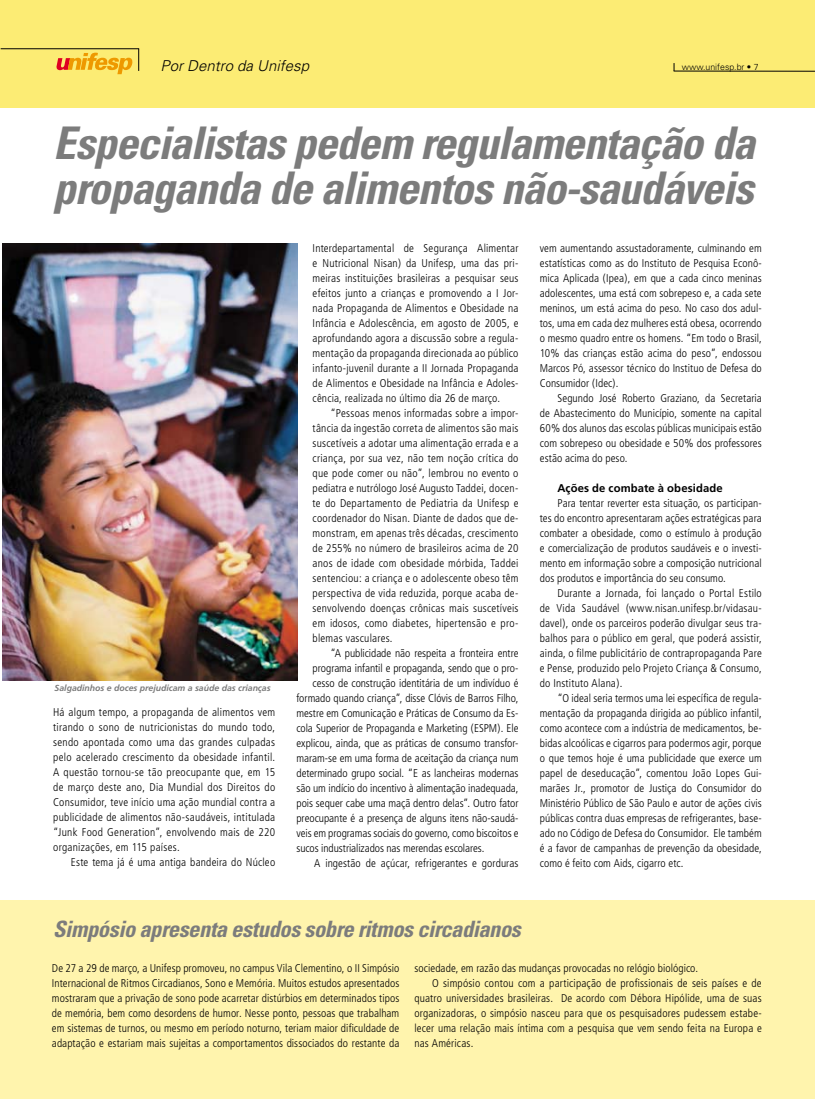
<style>
.page{position:relative;width:815px;height:1099px;background:#fff}
.page>*{position:absolute;margin:0;border:0;box-sizing:border-box;transform-origin:0 0}
.t1{font:italic 700 condensed 45px/45px "Univers";letter-spacing:-.025em;color:#7c7c7c}
.t2{font:italic 700 condensed 22.5px "Univers";letter-spacing:-.02em;color:#7c7c7c}
.t3{font:italic 300 15px "Univers";color:#000}
.t4{font:300 condensed 11.25px/15px "Frutiger";letter-spacing:.005em;color:#000;text-align:justify}
.t5{font:700 11.25px "Frutiger";letter-spacing:.01em;color:#000}
.t6{font:italic 700 8.75px "Frutiger";color:#7c7c7c}
.t7{font:300 8.75px "Univers";color:#000}
</style>
<div class="page">
<div style="left:0;top:900px;width:815px;height:198px;background:#fff4ad"></div>
<div style="left:0;top:0;width:815px;height:107px;background:#fcec74"></div>
<hr style="left:1px;top:48px;width:138px;height:1px;background:#000">
<svg style="left:56px;top:49px;width:83px;height:25px"></svg>
<hr style="left:674px;top:71px;width:141px;height:1px;background:#000">
<img style="left:3px;top:243px;width:295px;height:437px">
<h3 class="t3" style="left:161px;top:57px;width:150px">Por Dentro da Unifesp</h3>
<p class="t7" style="left:682px;top:61px;width:78px">www.unifesp.br • 7</p>
<h1 class="t1" style="left:53px;top:120px;width:704px">Especialistas pedem regulamentação da propaganda de alimentos não-saudáveis</h1>
<p class="t6" style="left:55px;top:682px;width:217px">Salgadinhos e doces prejudicam a saúde das crianças</p>
<p class="t4" style="left:53px;top:705px;width:224px">Há algum tempo, a propaganda de alimentos vem tirando o sono de nutricionistas do mundo todo, sendo apontada como uma das grandes culpadas pelo acelerado crescimento da obesidade infantil.<br>A questão tornou-se tão preocupante que, em 15 de março deste ano, Dia Mundial dos Direitos do Consumidor, teve início uma ação mundial contra a publicidade de alimentos não-saudáveis, intitulada “Junk Food Generation”, envolvendo mais de 220 organizações, em 115 países.</p>
<p class="t4" style="left:71px;top:855px;width:206px">Este tema já é uma antiga bandeira do Núcleo</p>
<p class="t4" style="left:313px;top:240px;width:207px">Interdepartamental de Segurança Alimentar e Nutricional Nisan) da Unifesp, uma das pri&shy;meiras instituições brasileiras a pesquisar seus efeitos junto a crianças e promovendo a I Jor&shy;nada Propaganda de Alimentos e Obesidade na Infância e Adolescência, em agosto de 2005, e aprofundando agora a discussão sobre a regula&shy;mentação da propaganda direcionada ao público infanto-juvenil durante a II Jornada Propaganda de Alimentos e Obesidade na Infância e Adoles&shy;cência, realizada no último dia 26 de março.</p>
<p class="t4" style="left:313px;top:405px;width:207px;text-indent:18px">“Pessoas menos informadas sobre a impor&shy;tância da ingestão correta de alimentos são mais suscetíveis a adotar uma alimentação errada e a criança, por sua vez, não tem noção crítica do que pode comer ou não”, lembrou no evento o pediatra e nutrólogo José Augusto Taddei, docen&shy;te do Departamento de Pediatria da Unifesp e coordenador do Nisan. Diante de dados que de&shy;monstram, em apenas três décadas, crescimento de 255% no número de brasileiros acima de 20 anos de idade com obesidade mórbida, Taddei sentenciou: a criança e o adolescente obeso têm perspectiva de vida reduzida, porque acaba de&shy;senvolvendo doenças crônicas mais suscetíveis em idosos, como diabetes, hipertensão e pro&shy;blemas vasculares.</p>
<p class="t4" style="left:330px;top:645px;width:190px">“A publicidade não respeita a fronteira entre</p>
<p class="t4" style="left:313px;top:660px;width:207px">programa infantil e propaganda, sendo que o pro-</p>
<p class="t4" style="left:313px;top:675px;width:207px">cesso de construção identitária de um indivíduo é</p>
<p class="t4" style="left:296px;top:690px;width:224px">formado quando criança”, disse Clóvis de Barros Filho,</p>
<p class="t4" style="left:296px;top:705px;width:224px">mestre em Comunicação e Práticas de Consumo da Es-</p>
<p class="t4" style="left:296px;top:720px;width:224px">cola Superior de Propaganda e Marketing (ESPM). Ele</p>
<p class="t4" style="left:296px;top:735px;width:224px">explicou, ainda, que as práticas de consumo transfor-</p>
<p class="t4" style="left:296px;top:750px;width:224px">maram-se em uma forma de aceitação da criança num</p>
<p class="t4" style="left:296px;top:765px;width:224px">determinado grupo social. “E as lancheiras modernas</p>
<p class="t4" style="left:296px;top:780px;width:224px">são um indício do incentivo à alimentação inadequada,</p>
<p class="t4" style="left:296px;top:795px;width:224px">pois sequer cabe uma maçã dentro delas”. Outro fator</p>
<p class="t4" style="left:296px;top:810px;width:224px">preocupante é a presença de alguns itens não-saudá-</p>
<p class="t4" style="left:296px;top:825px;width:224px">veis em programas sociais do governo, como biscoitos e</p>
<p class="t4" style="left:296px;top:840px;width:190px">sucos industrializados nas merendas escolares.</p>
<p class="t4" style="left:314px;top:855px;width:206px">A ingestão de açúcar, refrigerantes e gorduras</p>
<p class="t4" style="left:540px;top:240px;width:224px">vem aumentando assustadoramente, culminando em estatísticas como as do Instituto de Pesquisa Econô&shy;mica Aplicada (Ipea), em que a cada cinco meninas adolescentes, uma está com sobrepeso e, a cada sete meninos, um está acima do peso. No caso dos adul&shy;tos, uma em cada dez mulheres está obesa, ocorrendo o mesmo quadro entre os homens. “Em todo o Brasil, 10% das crianças estão acima do peso”, endossou Marcos Pó, assessor técnico do Instituo de Defesa do Consumidor (Idec).</p>
<p class="t4" style="left:540px;top:390px;width:224px;text-indent:18px">Segundo José Roberto Graziano, da Secretaria de Abastecimento do Município, somente na capital 60% dos alunos das escolas públicas municipais estão com sobrepeso ou obesidade e 50% dos professores estão acima do peso.</p>
<p class="t5" style="left:557px;top:481px;width:167px">Ações de combate à obesidade</p>
<p class="t4" style="left:540px;top:495px;width:224px;text-indent:18px">Para tentar reverter esta situação, os participan&shy;tes do encontro apresentaram ações estratégicas para combater a obesidade, como o estímulo à produção e comercialização de produtos saudáveis e o investi&shy;mento em informação sobre a composição nutricional dos produtos e importância do seu consumo.</p>
<p class="t4" style="left:540px;top:585px;width:224px;text-indent:18px">Durante a Jornada, foi lançado o Portal Estilo de Vida Saudável (www.nisan.unifesp.br/vidasau&shy;davel), onde os parceiros poderão divulgar seus tra&shy;balhos para o público em geral, que poderá assistir, ainda, o filme publicitário de contrapropaganda Pare e Pense, produzido pelo Projeto Criança &amp; Consumo, do Instituto Alana).</p>
<p class="t4" style="left:540px;top:690px;width:224px;text-indent:18px">“O ideal seria termos uma lei específica de regula&shy;mentação da propaganda dirigida ao público infantil, como acontece com a indústria de medicamentos, be&shy;bidas alcoólicas e cigarros para podermos agir, porque o que temos hoje é uma publicidade que exerce um papel de deseducação”, comentou João Lopes Gui&shy;marães Jr., promotor de Justiça do Consumidor do Ministério Público de São Paulo e autor de ações civis públicas contra duas empresas de refrigerantes, base&shy;ado no Código de Defesa do Consumidor. Ele também é a favor de campanhas de prevenção da obesidade, como é feito com Aids, cigarro etc.</p>
<h2 class="t2" style="left:53px;top:915px;width:469px">Simpósio apresenta estudos sobre ritmos circadianos</h2>
<p class="t4" style="left:52px;top:960px;width:349px">De 27 a 29 de março, a Unifesp promoveu, no campus Vila Clementino, o II Simpósio Internacional de Ritmos Circadianos, Sono e Memória. Muitos estudos apresentados mostraram que a privação de sono pode acarretar distúrbios em determinados tipos de memória, bem como desordens de humor. Nesse ponto, pessoas que trabalham em sistemas de turnos, ou mesmo em período noturno, teriam maior dificuldade de adaptação e estariam mais sujeitas a comportamentos dissociados do restante da</p>
<p class="t4" style="left:414px;top:960px;width:285px">sociedade, em razão das mudanças provocadas no relógio biológico.</p>
<p class="t4" style="left:432px;top:975px;width:331px">O simpósio contou com a participação de profissionais de seis países e de</p>
<p class="t4" style="left:414px;top:990px;width:349px">quatro universidades brasileiras. De acordo com Débora Hipólide, uma de suas</p>
<p class="t4" style="left:414px;top:1005px;width:349px">organizadoras, o simpósio nasceu para que os pesquisadores pudessem estabe-</p>
<p class="t4" style="left:414px;top:1020px;width:349px">lecer uma relação mais íntima com a pesquisa que vem sendo feita na Europa e</p>
<p class="t4" style="left:414px;top:1035px;width:61px">nas Américas.</p>
</div>
